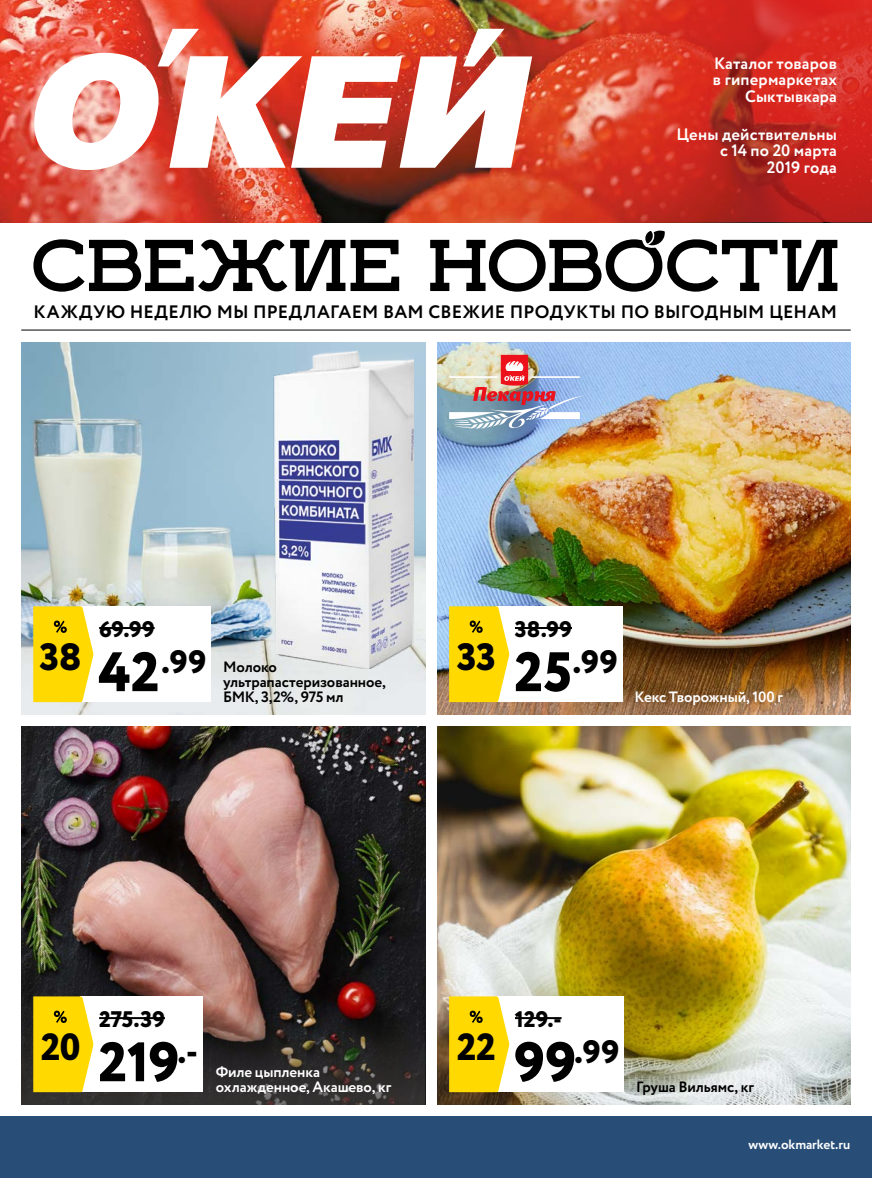
<style>
.page{position:relative;width:872px;height:1178px;background:#fff}
.page>*{position:absolute;margin:0;border:0;box-sizing:border-box;transform-origin:0 0}
.t1{font:69px "Ikra Slab";letter-spacing:.005em;color:#000}
.t2{font:800 55.5px "Circe";color:#000}
.t3{font:800 37.95px "Circe";letter-spacing:-.02em;color:#000}
.t4{font:800 32.4px "Circe";color:#000}
.t5{font:800 22.5px "Circe";letter-spacing:-.005em;color:#000}
.t6{font:700 18px "Circe";letter-spacing:.015em;color:#000}
.t7{font:700 16.5px/16.5px "Circe";letter-spacing:.01em;color:#fff;text-align:right}
.t8{font:700 15px/15px "Circe";letter-spacing:-.005em;color:#000}
.t9{font:700 15px/15px "Circe";letter-spacing:-.005em;color:#fff}
.t10{font:700 13.5px "Circe";letter-spacing:-.005em;color:#fff}
.s1{font-size:55.5px}
</style>
<div class="page">
<img style="left:437px;top:342px;width:413px;height:372px">
<img style="left:437px;top:726px;width:413px;height:378px">
<img style="left:21px;top:342px;width:404px;height:372px">
<img style="left:274px;top:351px;width:139px;height:318px">
<img style="left:21px;top:726px;width:404px;height:270px">
<svg style="left:21px;top:996px;width:404px;height:108px;background:#382e2c"></svg>
<div style="left:80px;top:606px;width:131px;height:96px;background:#fff"></div>
<hr style="left:99px;top:627px;width:56px;height:2px;background:#000">
<svg style="left:33px;top:606px;width:60px;height:96px;background:#fbd917"></svg>
<div style="left:80px;top:996px;width:123px;height:96px;background:#fff"></div>
<hr style="left:99px;top:1017px;width:66px;height:2px;background:#000">
<svg style="left:33px;top:996px;width:60px;height:96px;background:#f9d716"></svg>
<div style="left:496px;top:606px;width:127px;height:96px;background:#fff"></div>
<hr style="left:515px;top:627px;width:57px;height:2px;background:#000">
<svg style="left:449px;top:606px;width:60px;height:96px;background:#fbd917"></svg>
<div style="left:496px;top:996px;width:128px;height:96px;background:#fff"></div>
<hr style="left:515px;top:1017px;width:46px;height:2px;background:#000">
<svg style="left:449px;top:996px;width:60px;height:96px;background:#fbd917"></svg>
<div style="left:0;top:1116px;width:872px;height:62px;background:#284e78"></div>
<img style="left:0;top:0;width:546px;height:222px">
<svg style="left:546px;top:0;width:326px;height:222px;background:#ce3427"></svg>
<svg style="left:28px;top:29px;width:504px;height:142px"></svg>
<hr style="left:21px;top:330px;width:829px;height:1px;background:#000">
<svg style="left:639px;top:188px;width:30px;height:58px"></svg>
<img style="left:449px;top:355px;width:134px;height:77px">
<p class="t7" style="left:713px;top:56px;width:125px">Каталог товаров в гипермаркетах<br>Сыктывкара</p>
<p class="t7" style="left:676px;top:127px;width:162px">Цены действительны с 14 по 20 марта<br>2019 года</p>
<h1 class="t1" style="left:31px;top:222px;width:809px">СВЕЖИЕ НОВОСТИ</h1>
<p class="t6" style="left:34px;top:300px;width:805px">КАЖДУЮ НЕДЕЛЮ МЫ ПРЕДЛАГАЕМ ВАМ СВЕЖИЕ ПРОДУКТЫ ПО ВЫГОДНЫМ ЦЕНАМ</p>
<h3 class="t3" style="left:40px;top:631px;width:43px">38</h3>
<h3 class="t5" style="left:99px;top:614px;width:57px">69.99</h3>
<h3 class="t4" style="left:98px;top:640px;width:110px"><span class="s1">42</span>.99</h3>
<p class="t8" style="left:223px;top:660px;width:164px">Молоко ультрапастеризованное,<br>БМК, 3,2%, 975 мл</p>
<h3 class="t3" style="left:457px;top:631px;width:41px">33</h3>
<h3 class="t5" style="left:515px;top:614px;width:58px">38.99</h3>
<h3 class="t4" style="left:514px;top:639px;width:105px"><span class="s1">25</span>.99</h3>
<p class="t9" style="left:634px;top:690px;width:150px">Кекс Творожный, 100 г</p>
<h3 class="t3" style="left:41px;top:1021px;width:41px">20</h3>
<h3 class="t5" style="left:99px;top:1004px;width:67px">275.39</h3>
<h2 class="t2" style="left:98px;top:1024px;width:101px">219<sup>.-</sup></h2>
<p class="t9" style="left:216px;top:1065px;width:177px">Филе цыпленка охлажденное, Акашево, кг</p>
<h3 class="t3" style="left:457px;top:1021px;width:40px">22</h3>
<h3 class="t5" style="left:515px;top:1004px;width:48px">129.-</h3>
<h3 class="t4" style="left:514px;top:1030px;width:107px"><span class="s1">99</span>.99</h3>
<p class="t8" style="left:636px;top:1080px;width:120px">Груша Вильямс, кг</p>
<p class="t10" style="left:748px;top:1135px;width:103px">www.okmarket.ru</p>
</div>
